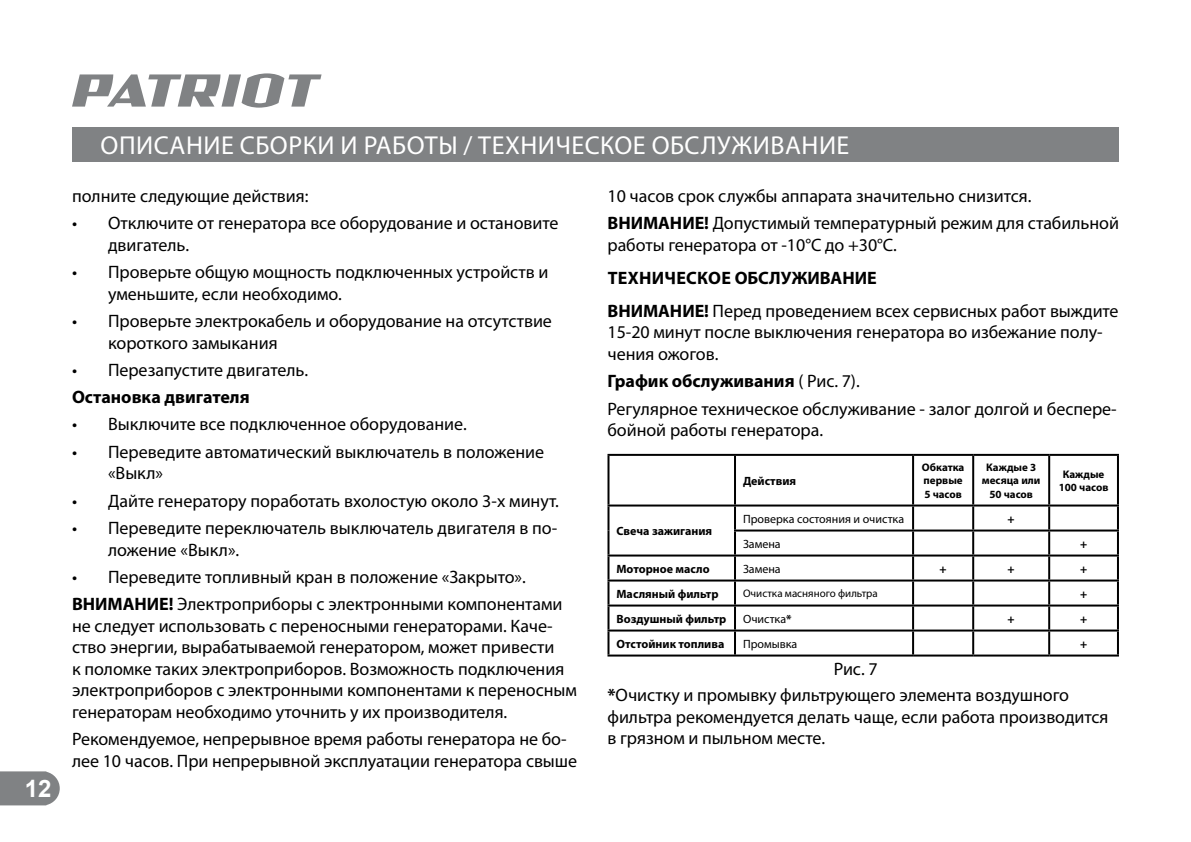
<style>
.page{position:relative;width:1191px;height:842px;background:#fff}
.page>*{position:absolute;margin:0;border:0;box-sizing:border-box;transform-origin:0 0}
.t1{font:26px "Myriad Pro";letter-spacing:.02em;color:#fff}
.t2{font:700 24px "Arial";color:#fff}
.t3{font:18px/21.6px "Myriad Pro";letter-spacing:-.005em;color:#000}
.t4{font:700 18px "Myriad Pro";color:#000}
.t5{font:700 12px "Myriad Pro";color:#000}
.t6{font:12px "Myriad Pro";color:#000}
.t7{font:700 11px/13.2px "Myriad Pro";color:#000;text-align:center}
.t8{font:11px "Myriad Pro";color:#000}
.s1{font-weight:700}
</style>
<div class="page">
<svg style="left:0;top:771px;width:60px;height:34px;background:#898b8d"></svg>
<svg style="left:72px;top:73px;width:249px;height:35px"></svg>
<div style="left:72px;top:127px;width:1047px;height:34px;background:#808284"></div>
<hr style="left:607px;top:454px;width:128px;height:2px;background:#000">
<hr style="left:607px;top:456px;width:2px;height:48px;background:#000">
<hr style="left:735px;top:454px;width:178px;height:2px;background:#000">
<hr style="left:734px;top:456px;width:2px;height:48px;background:#000">
<hr style="left:913px;top:454px;width:60px;height:2px;background:#000">
<hr style="left:912px;top:456px;width:2px;height:48px;background:#000">
<hr style="left:973px;top:454px;width:76px;height:2px;background:#000">
<hr style="left:972px;top:456px;width:2px;height:48px;background:#000">
<hr style="left:1049px;top:454px;width:70px;height:2px;background:#000">
<hr style="left:1048px;top:456px;width:2px;height:48px;background:#000">
<hr style="left:1117px;top:456px;width:2px;height:48px;background:#000">
<hr style="left:607px;top:504px;width:128px;height:2px;background:#000">
<hr style="left:607px;top:506px;width:2px;height:24px;background:#000">
<hr style="left:735px;top:504px;width:178px;height:2px;background:#000">
<hr style="left:734px;top:506px;width:2px;height:23px;background:#000">
<hr style="left:913px;top:504px;width:60px;height:2px;background:#000">
<hr style="left:912px;top:506px;width:2px;height:23px;background:#000">
<hr style="left:973px;top:504px;width:76px;height:2px;background:#000">
<hr style="left:972px;top:506px;width:2px;height:23px;background:#000">
<hr style="left:1049px;top:504px;width:70px;height:2px;background:#000">
<hr style="left:1048px;top:506px;width:2px;height:23px;background:#000">
<hr style="left:1117px;top:506px;width:2px;height:23px;background:#000">
<hr style="left:607px;top:530px;width:2px;height:24px;background:#000">
<hr style="left:734px;top:529px;width:179px;height:2px;background:#000">
<hr style="left:734px;top:531px;width:2px;height:23px;background:#000">
<hr style="left:913px;top:529px;width:60px;height:2px;background:#000">
<hr style="left:912px;top:531px;width:2px;height:23px;background:#000">
<hr style="left:973px;top:529px;width:76px;height:2px;background:#000">
<hr style="left:972px;top:531px;width:2px;height:23px;background:#000">
<hr style="left:1049px;top:529px;width:70px;height:2px;background:#000">
<hr style="left:1048px;top:531px;width:2px;height:23px;background:#000">
<hr style="left:1117px;top:531px;width:2px;height:23px;background:#000">
<hr style="left:607px;top:554px;width:128px;height:2px;background:#000">
<hr style="left:607px;top:556px;width:2px;height:23px;background:#000">
<hr style="left:735px;top:554px;width:178px;height:2px;background:#000">
<hr style="left:734px;top:556px;width:2px;height:23px;background:#000">
<hr style="left:913px;top:554px;width:60px;height:2px;background:#000">
<hr style="left:912px;top:556px;width:2px;height:23px;background:#000">
<hr style="left:973px;top:554px;width:76px;height:2px;background:#000">
<hr style="left:972px;top:556px;width:2px;height:23px;background:#000">
<hr style="left:1049px;top:554px;width:70px;height:2px;background:#000">
<hr style="left:1048px;top:556px;width:2px;height:23px;background:#000">
<hr style="left:1117px;top:556px;width:2px;height:23px;background:#000">
<hr style="left:607px;top:579px;width:128px;height:2px;background:#000">
<hr style="left:607px;top:581px;width:2px;height:23px;background:#000">
<hr style="left:735px;top:579px;width:178px;height:2px;background:#000">
<hr style="left:734px;top:581px;width:2px;height:23px;background:#000">
<hr style="left:913px;top:579px;width:60px;height:2px;background:#000">
<hr style="left:912px;top:581px;width:2px;height:23px;background:#000">
<hr style="left:973px;top:579px;width:76px;height:2px;background:#000">
<hr style="left:972px;top:581px;width:2px;height:23px;background:#000">
<hr style="left:1049px;top:579px;width:70px;height:2px;background:#000">
<hr style="left:1048px;top:581px;width:2px;height:23px;background:#000">
<hr style="left:1117px;top:581px;width:2px;height:23px;background:#000">
<hr style="left:607px;top:604px;width:128px;height:2px;background:#000">
<hr style="left:607px;top:606px;width:2px;height:23px;background:#000">
<hr style="left:735px;top:604px;width:178px;height:2px;background:#000">
<hr style="left:734px;top:606px;width:2px;height:23px;background:#000">
<hr style="left:913px;top:604px;width:60px;height:2px;background:#000">
<hr style="left:912px;top:606px;width:2px;height:23px;background:#000">
<hr style="left:973px;top:604px;width:76px;height:2px;background:#000">
<hr style="left:972px;top:606px;width:2px;height:23px;background:#000">
<hr style="left:1049px;top:604px;width:70px;height:2px;background:#000">
<hr style="left:1048px;top:606px;width:2px;height:23px;background:#000">
<hr style="left:1117px;top:606px;width:2px;height:23px;background:#000">
<hr style="left:607px;top:629px;width:128px;height:2px;background:#000">
<hr style="left:607px;top:631px;width:2px;height:23px;background:#000">
<hr style="left:735px;top:629px;width:178px;height:2px;background:#000">
<hr style="left:734px;top:631px;width:2px;height:23px;background:#000">
<hr style="left:913px;top:629px;width:60px;height:2px;background:#000">
<hr style="left:912px;top:631px;width:2px;height:23px;background:#000">
<hr style="left:973px;top:629px;width:76px;height:2px;background:#000">
<hr style="left:972px;top:631px;width:2px;height:23px;background:#000">
<hr style="left:1049px;top:629px;width:70px;height:2px;background:#000">
<hr style="left:1048px;top:631px;width:2px;height:23px;background:#000">
<hr style="left:1117px;top:631px;width:2px;height:23px;background:#000">
<hr style="left:607px;top:654px;width:128px;height:2px;background:#000">
<hr style="left:735px;top:654px;width:178px;height:2px;background:#000">
<hr style="left:913px;top:654px;width:60px;height:2px;background:#000">
<hr style="left:973px;top:654px;width:76px;height:2px;background:#000">
<hr style="left:1049px;top:654px;width:70px;height:2px;background:#000">
<h2 class="t2" style="left:25px;top:775px;width:28px">12</h2>
<h1 class="t1" style="left:101px;top:133px;width:750px">ОПИСАНИЕ СБОРКИ И РАБОТЫ / ТЕХНИЧЕСКОЕ ОБСЛУЖИВАНИЕ</h1>
<p class="t3" style="left:72px;top:186px;width:238px">полните следующие действия:</p>
<p class="t3" style="left:108px;top:213px;width:452px;text-indent:-36px">• Отключите от генератора все оборудование и остановите двигатель.</p>
<p class="t3" style="left:108px;top:262px;width:442px;text-indent:-36px">• Проверьте общую мощность подключенных устройств и уменьшите, если необходимо.</p>
<p class="t3" style="left:108px;top:311px;width:445px;text-indent:-36px">• Проверьте электрокабель и оборудование на отсутствие короткого замыкания</p>
<p class="t3" style="left:72px;top:360px;width:238px">• Перезапустите двигатель.</p>
<p class="t4" style="left:72px;top:388px;width:179px">Остановка двигателя</p>
<p class="t3" style="left:72px;top:414px;width:396px">• Выключите все подключенное оборудование.</p>
<p class="t3" style="left:108px;top:442px;width:438px;text-indent:-36px">• Переведите автоматический выключатель в положение «Выкл»</p>
<p class="t3" style="left:72px;top:490px;width:488px">• Дайте генератору поработать вхолостую около 3-х минут.</p>
<p class="t3" style="left:108px;top:518px;width:451px;text-indent:-36px">• Переведите переключатель выключатель двигателя в по&shy;ложение «Выкл».</p>
<p class="t3" style="left:72px;top:564px;width:492px;line-height:27.2px">• Переведите топливный кран в положение «Закрыто».<br><span class="s1">ВНИМАНИЕ!</span> Электроприборы с электронными компонентами</p>
<p class="t3" style="left:72px;top:615px;width:506px">не следует использовать с переносными генераторами. Каче&shy;ство энергии, вырабатываемой генератором, может привести<br>к поломке таких электроприборов. Возможность подключения электроприборов с электронными компонентами к переносным генераторам необходимо уточнить у их производителя.</p>
<p class="t3" style="left:72px;top:729px;width:506px">Рекомендуемое, непрерывное время работы генератора не бо&shy;лее 10 часов. При непрерывной эксплуатации генератора свыше</p>
<p class="t3" style="left:607px;top:183px;width:513px;line-height:27.2px">10 часов срок службы аппарата значительно снизится.<br><span class="s1">ВНИМАНИЕ!</span> Допустимый температурный режим для стабильной</p>
<p class="t3" style="left:607px;top:235px;width:291px">работы генератора от -10°С до +30°С.</p>
<p class="t3" style="left:607px;top:262px;width:512px;line-height:33px"><span class="s1">ТЕХНИЧЕСКОЕ ОБСЛУЖИВАНИЕ<br>ВНИМАНИЕ!</span> Перед проведением всех сервисных работ выждите</p>
<p class="t3" style="left:607px;top:322px;width:496px">15-20 минут после выключения генератора во избежание полу&shy;чения ожогов.</p>
<p class="t3" style="left:607px;top:368px;width:511px;line-height:27.2px"><span class="s1">График обслуживания</span> ( Рис. 7).<br>Регулярное техническое обслуживание - залог долгой и беспере-</p>
<p class="t3" style="left:607px;top:420px;width:217px">бойной работы генератора.</p>
<p class="t7" style="left:922px;top:461px;width:44px;text-align:left">Обкатка первые<br>5 часов</p>
<p class="t7" style="left:982px;top:461px;width:60px">Каждые 3 месяца или<br>50 часов</p>
<p class="t7" style="left:1058px;top:468px;width:51px">Каждые<br>100 часов</p>
<p class="t5" style="left:743px;top:475px;width:55px">Действия</p>
<p class="t6" style="left:743px;top:513px;width:163px">Проверка состояния и очистка</p>
<p class="t5" style="left:1007px;top:513px;width:9px">+</p>
<p class="t6" style="left:743px;top:538px;width:39px">Замена</p>
<p class="t5" style="left:1080px;top:538px;width:9px">+</p>
<p class="t5" style="left:616px;top:525px;width:97px">Свеча зажигания</p>
<p class="t5" style="left:616px;top:563px;width:95px">Моторное масло</p>
<p class="t6" style="left:743px;top:563px;width:39px">Замена</p>
<p class="t5" style="left:939px;top:563px;width:9px">+</p>
<p class="t5" style="left:1007px;top:563px;width:9px">+</p>
<p class="t5" style="left:1080px;top:563px;width:9px">+</p>
<p class="t5" style="left:616px;top:588px;width:104px">Масляный фильтр</p>
<p class="t8" style="left:743px;top:588px;width:136px">Очистка масняного фильтра</p>
<p class="t5" style="left:1080px;top:588px;width:9px">+</p>
<p class="t5" style="left:616px;top:613px;width:111px">Воздушный фильтр</p>
<p class="t6" style="left:743px;top:613px;width:50px">Очистка<span class="s1">*</span></p>
<p class="t5" style="left:1007px;top:613px;width:9px">+</p>
<p class="t5" style="left:1080px;top:613px;width:9px">+</p>
<p class="t5" style="left:616px;top:638px;width:109px">Отстойник топлива</p>
<p class="t6" style="left:743px;top:638px;width:56px">Промывка</p>
<p class="t5" style="left:1080px;top:638px;width:9px">+</p>
<p class="t3" style="left:833px;top:659px;width:46px">Рис. 7</p>
<p class="t3" style="left:607px;top:685px;width:502px"><span class="s1">*</span>Очистку и промывку фильтрующего элемента воздушного фильтра рекомендуется делать чаще, если работа производится в грязном и пыльном месте.</p>
</div>
